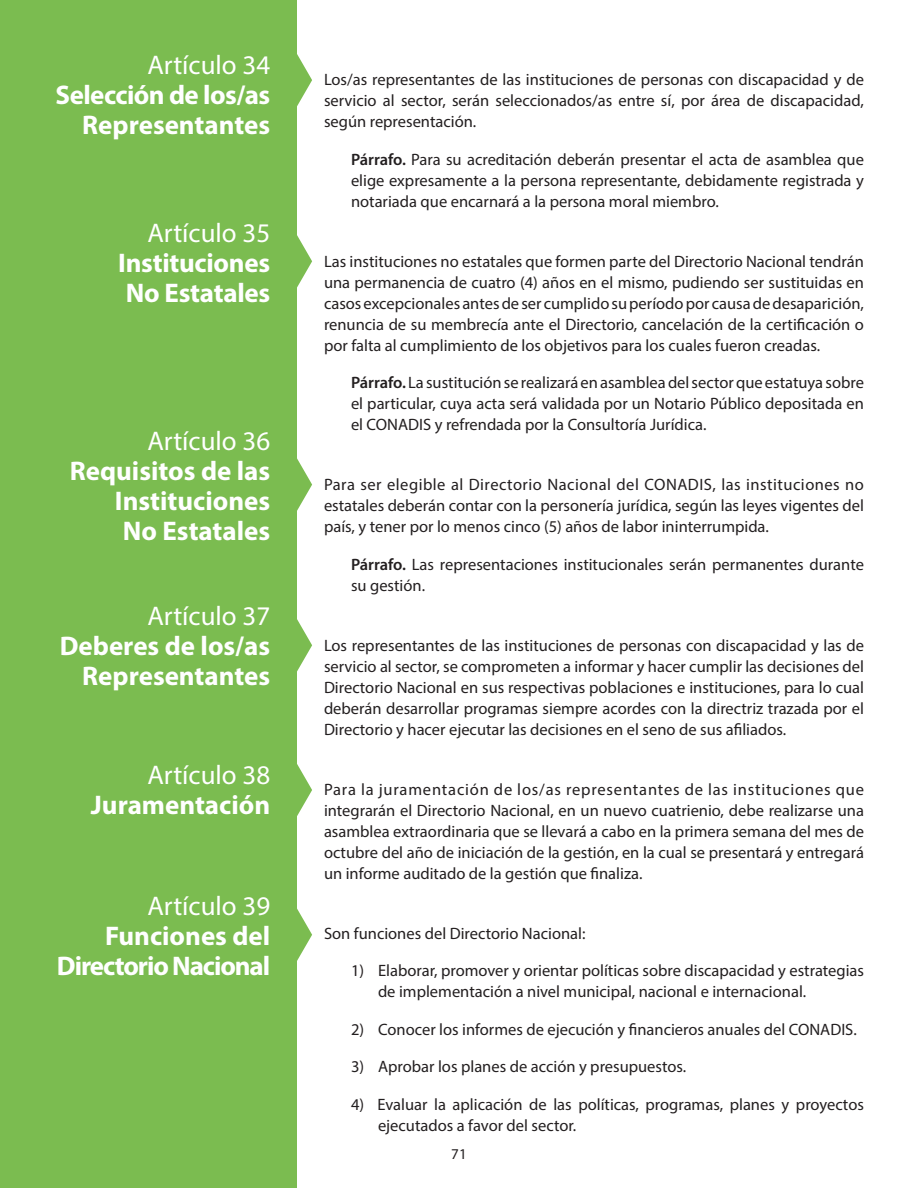
<style>
.page{position:relative;width:918px;height:1188px;background:#fff}
.page>*{position:absolute;margin:0;border:0;box-sizing:border-box;transform-origin:0 0}
.t1{font:700 27px/30px "Myriad Pro";color:#fff;text-align:right}
.t2{font:27px "Myriad Pro";color:#fff}
.t3{font:700 27px "Myriad Pro";letter-spacing:-.04em;color:#fff}
.t4{font:16.5px/21px "Myriad Pro";color:#231f20;text-align:justify}
.t5{font:15px "Myriad Pro";color:#231f20}
.s1{font-weight:600}
</style>
<div class="page">
<div style="left:0;top:0;width:297px;height:1188px;background:#7bbc50"></div>
<svg style="left:297px;top:54px;width:15px;height:52px"></svg>
<svg style="left:297px;top:235px;width:15px;height:52px"></svg>
<svg style="left:297px;top:458px;width:15px;height:53px"></svg>
<svg style="left:297px;top:619px;width:15px;height:52px"></svg>
<svg style="left:297px;top:764px;width:15px;height:52px"></svg>
<svg style="left:297px;top:909px;width:15px;height:52px"></svg>
<p class="t2" style="left:147px;top:49px;width:124px">Artículo 34</p>
<p class="t1" style="left:55px;top:79px;width:216px">Selección de los/as<br>Representantes</p>
<p class="t2" style="left:147px;top:216px;width:124px">Artículo 35</p>
<p class="t1" style="left:118px;top:247px;width:153px">Instituciones</p>
<p class="t1" style="left:126px;top:277px;width:146px">No Estatales</p>
<p class="t2" style="left:147px;top:424px;width:124px">Artículo 36</p>
<p class="t1" style="left:70px;top:455px;width:202px">Requisitos de las<br>Instituciones</p>
<p class="t1" style="left:123px;top:515px;width:149px">No Estatales</p>
<p class="t2" style="left:147px;top:599px;width:124px">Artículo 37</p>
<p class="t1" style="left:60px;top:630px;width:212px">Deberes de los/as<br>Representantes</p>
<p class="t2" style="left:147px;top:758px;width:124px">Artículo 38</p>
<p class="t1" style="left:91px;top:789px;width:181px">Juramentación</p>
<p class="t2" style="left:147px;top:889px;width:124px">Artículo 39</p>
<p class="t1" style="left:105px;top:920px;width:167px">Funciones del</p>
<p class="t3" style="left:57px;top:948px;width:215px">Directorio Nacional</p>
<p class="t4" style="left:324px;top:69px;width:542px">Los/as representantes de las instituciones de personas con discapacidad y de servicio al sector, serán seleccionados/as entre sí, por área de discapacidad, según representación.</p>
<p class="t4" style="left:351px;top:148px;width:514px"><span class="s1">Párrafo.</span> Para su acreditación deberán presentar el acta de asamblea que elige expresamente a la persona representante, debidamente registrada y notariada que encarnará a la persona moral miembro.</p>
<p class="t4" style="left:324px;top:250px;width:542px">Las instituciones no estatales que formen parte del Directorio Nacional tendrán una permanencia de cuatro (4) años en el mismo, pudiendo ser sustituidas en casos excepcionales antes de ser cumplido su período por causa de desaparición, renuncia de su membrecía ante el Directorio, cancelación de la certificación o por falta al cumplimiento de los objetivos para los cuales fueron creadas.</p>
<p class="t4" style="left:351px;top:372px;width:514px"><span class="s1">Párrafo.</span> La sustitución se realizará en asamblea del sector que estatuya sobre el particular, cuya acta será validada por un Notario Público depositada en el CONADIS y refrendada por la Consultoría Jurídica.</p>
<p class="t4" style="left:324px;top:474px;width:542px">Para ser elegible al Directorio Nacional del CONADIS, las instituciones no estatales deberán contar con la personería jurídica, según las leyes vigentes del país, y tener por lo menos cinco (5) años de labor ininterrumpida.</p>
<p class="t4" style="left:351px;top:553px;width:514px"><span class="s1">Párrafo.</span> Las representaciones institucionales serán permanentes durante su gestión.</p>
<p class="t4" style="left:324px;top:634px;width:542px">Los representantes de las instituciones de personas con discapacidad y las de servicio al sector, se comprometen a informar y hacer cumplir las decisiones del Directorio Nacional en sus respectivas poblaciones e instituciones, para lo cual deberán desarrollar programas siempre acordes con la directriz trazada por el Directorio y hacer ejecutar las decisiones en el seno de sus afiliados.</p>
<p class="t4" style="left:324px;top:778px;width:542px">Para la juramentación de los/as representantes de las instituciones que integrarán el Directorio Nacional, en un nuevo cuatrienio, debe realizarse una asamblea extraordinaria que se llevará a cabo en la primera semana del mes de octubre del año de iniciación de la gestión, en la cual se presentará y entregará un informe auditado de la gestión que finaliza.</p>
<p class="t4" style="left:324px;top:922px;width:263px">Son funciones del Directorio Nacional:</p>
<p class="t4" style="left:378px;top:960px;width:488px;text-indent:-27px">1) Elaborar, promover y orientar políticas sobre discapacidad y estrategias de implementación a nivel municipal, nacional e internacional.</p>
<p class="t4" style="left:351px;top:1018px;width:507px">2) Conocer los informes de ejecución y financieros anuales del CONADIS.</p>
<p class="t4" style="left:351px;top:1056px;width:337px">3) Aprobar los planes de acción y presupuestos.</p>
<p class="t4" style="left:378px;top:1093px;width:487px;text-indent:-27px">4) Evaluar la aplicación de las políticas, programas, planes y proyectos ejecutados a favor del sector.</p>
<p class="t5" style="left:451px;top:1144px;width:17px">71</p>
</div>
